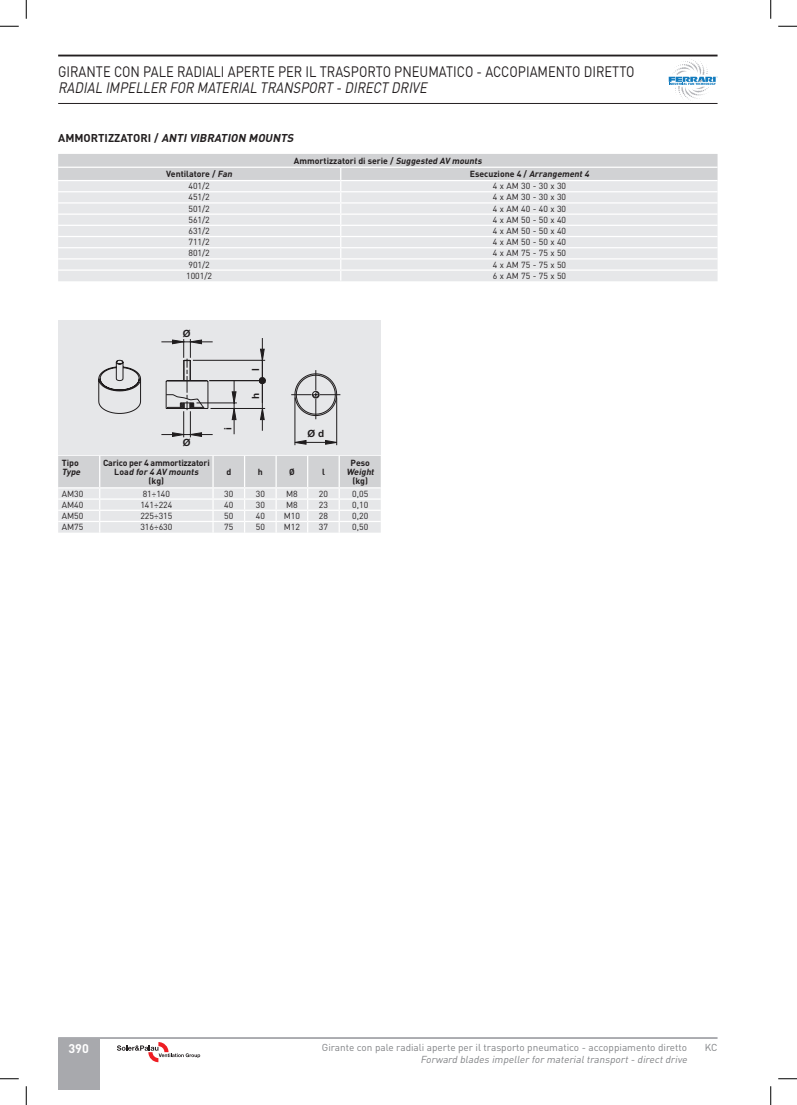
<style>
.page{position:relative;width:797px;height:1105px;background:#fff}
.page>*{position:absolute;margin:0;border:0;box-sizing:border-box;transform-origin:0 0}
.t1{font:15px "DIN";color:#231f20;scale:.86 1}
.t2{font:italic 15px "DIN";color:#231f20;scale:.86 1}
.t3{font:700 12.5px "DIN";color:#fff}
.t4{font:italic 700 11.25px "DIN";color:#231f20}
.t5{font:10px "DIN";color:#808285}
.t6{font:italic 10px "DIN";color:#808285}
.t7{font:700 10px "Arial";color:#231f20}
.t8{font:8.75px "DIN";color:#231f20}
.t9{font:700 8.75px "DIN";color:#231f20}
.t10{font:700 8.75px/9.4px "DIN";letter-spacing:-.02em;color:#231f20;text-align:center}
.t11{font:italic 700 8.75px "DIN";color:#231f20}
.s1{font-style:normal}
.s2{font-style:italic}
</style>
<div class="page">
<hr style="left:58px;top:1037px;width:659px;height:2px;background:#a8a9ad">
<hr style="left:58px;top:55px;width:659px;height:1px;background:#231f20">
<hr style="left:58px;top:103px;width:659px;height:1px;background:#231f20">
<svg style="left:668px;top:59px;width:49px;height:42px"></svg>
<svg style="left:117px;top:1042px;width:83px;height:20px"></svg>
<svg style="left:58px;top:154px;width:659px;height:127px"></svg>
<svg style="left:58px;top:456px;width:323px;height:77px"></svg>
<hr style="left:99px;top:456px;width:1px;height:31px;background:#fff">
<hr style="left:212px;top:456px;width:2px;height:31px;background:#fff">
<hr style="left:244px;top:456px;width:1px;height:31px;background:#fff">
<hr style="left:275px;top:456px;width:2px;height:31px;background:#fff">
<hr style="left:307px;top:456px;width:1px;height:31px;background:#fff">
<hr style="left:338px;top:456px;width:2px;height:31px;background:#fff">
<div style="left:58px;top:320px;width:323px;height:134px;background:#e6e7e9"></div>
<svg style="left:98px;top:360px;width:43px;height:54px"></svg>
<hr style="left:295px;top:397px;width:1px;height:48px;background:#231f20">
<hr style="left:336px;top:397px;width:1px;height:48px;background:#231f20">
<svg style="left:161px;top:338px;width:179px;height:106px"></svg>
<div style="left:58px;top:1038px;width:41px;height:51px;background:#a8a9ad"></div>
<svg style="left:0;top:25px;width:19px;height:2px"></svg>
<svg style="left:778px;top:25px;width:19px;height:2px"></svg>
<svg style="left:0;top:1078px;width:19px;height:1px"></svg>
<svg style="left:778px;top:1078px;width:19px;height:1px"></svg>
<svg style="left:25px;top:0;width:2px;height:19px"></svg>
<svg style="left:25px;top:1086px;width:2px;height:19px"></svg>
<svg style="left:770px;top:0;width:1px;height:19px"></svg>
<svg style="left:770px;top:1086px;width:1px;height:19px"></svg>
<h1 class="t1" style="left:58px;top:62px;width:671px">GIRANTE CON PALE RADIALI APERTE PER IL TRASPORTO PNEUMATICO - ACCOPIAMENTO DIRETTO</h1>
<h1 class="t2" style="left:58px;top:79px;width:434px">RADIAL IMPELLER FOR MATERIAL TRANSPORT -DIRECT DRIVE</h1>
<p class="t4" style="left:58px;top:130px;width:239px"><span class="s1">A M M O R T I Z ZAT O R I /</span> ANTIVIBRATION MOUNTS</p>
<p class="t9" style="left:294px;top:155px;width:191px">Ammortizzatori di serie / <span class="s2">Suggested AV mounts</span></p>
<p class="t9" style="left:166px;top:168px;width:69px">Ventilatore / <span class="s2">Fan</span></p>
<p class="t9" style="left:470px;top:168px;width:123px">Es e c u z i o n e 4 / <span class="s2">Arrangement4</span></p>
<p class="t8" style="left:188px;top:181px;width:23px">401/2</p>
<p class="t8" style="left:493px;top:181px;width:75px">4 x AM 30 - 30 x 30</p>
<p class="t8" style="left:188px;top:192px;width:23px">451/2</p>
<p class="t8" style="left:493px;top:192px;width:75px">4 x AM 30 - 30 x 30</p>
<p class="t8" style="left:188px;top:203px;width:23px">501/2</p>
<p class="t8" style="left:493px;top:203px;width:75px">4 x AM 40 - 40 x 30</p>
<p class="t8" style="left:188px;top:214px;width:23px">561/2</p>
<p class="t8" style="left:493px;top:214px;width:75px">4 x AM 50 - 50 x 40</p>
<p class="t8" style="left:188px;top:225px;width:23px">631/2</p>
<p class="t8" style="left:493px;top:225px;width:75px">4 x AM 50 - 50 x 40</p>
<p class="t8" style="left:188px;top:237px;width:23px">711/2</p>
<p class="t8" style="left:493px;top:237px;width:75px">4 x AM 50 - 50 x 40</p>
<p class="t8" style="left:188px;top:248px;width:23px">801/2</p>
<p class="t8" style="left:493px;top:248px;width:75px">4 x AM 75 - 75 x 50</p>
<p class="t8" style="left:188px;top:259px;width:23px">901/2</p>
<p class="t8" style="left:493px;top:259px;width:75px">4 x AM 75 - 75 x 50</p>
<p class="t8" style="left:186px;top:270px;width:27px">1001/2</p>
<p class="t8" style="left:493px;top:270px;width:75px">6 x AM 75 - 75 x 50</p>
<p class="t7" style="left:183px;top:327px;width:9px">Ø</p>
<p class="t7" style="left:183px;top:435px;width:9px">Ø</p>
<p class="t7" style="left:221px;top:430px;width:4px;rotate:-90deg">i</p>
<p class="t7" style="left:249px;top:371px;width:4px;rotate:-90deg">l</p>
<p class="t7" style="left:249px;top:399px;width:8px;rotate:-90deg">h</p>
<p class="t7" style="left:307px;top:427px;width:18px">Ø d</p>
<p class="t9" style="left:62px;top:457px;width:19px">Tipo</p>
<p class="t11" style="left:62px;top:466px;width:22px">Type</p>
<p class="t10" style="left:103px;top:457px;width:108px">Carico per 4 ammortizzatori<br>L o a <span class="s2">d for 4 AV mounts<br></span>(kg)</p>
<p class="t9" style="left:226px;top:466px;width:6px">d</p>
<p class="t9" style="left:258px;top:466px;width:6px">h</p>
<p class="t9" style="left:289px;top:466px;width:7px">Ø</p>
<p class="t9" style="left:322px;top:466px;width:4px">l</p>
<p class="t9" style="left:350px;top:457px;width:21px">Peso</p>
<p class="t11" style="left:346px;top:466px;width:31px">Weight</p>
<p class="t9" style="left:352px;top:475px;width:17px">(kg)</p>
<p class="t8" style="left:62px;top:488px;width:23px">AM30</p>
<p class="t8" style="left:143px;top:488px;width:29px">81÷140</p>
<p class="t8" style="left:224px;top:488px;width:11px">30</p>
<p class="t8" style="left:256px;top:488px;width:11px">30</p>
<p class="t8" style="left:286px;top:488px;width:13px">M8</p>
<p class="t8" style="left:319px;top:488px;width:11px">20</p>
<p class="t8" style="left:352px;top:488px;width:18px">0,05</p>
<p class="t8" style="left:62px;top:499px;width:23px">AM40</p>
<p class="t8" style="left:140px;top:499px;width:33px">141÷224</p>
<p class="t8" style="left:224px;top:499px;width:11px">40</p>
<p class="t8" style="left:256px;top:499px;width:11px">30</p>
<p class="t8" style="left:286px;top:499px;width:13px">M8</p>
<p class="t8" style="left:319px;top:499px;width:11px">23</p>
<p class="t8" style="left:352px;top:499px;width:18px">0,10</p>
<p class="t8" style="left:62px;top:510px;width:23px">AM50</p>
<p class="t8" style="left:140px;top:510px;width:33px">225÷315</p>
<p class="t8" style="left:224px;top:510px;width:11px">50</p>
<p class="t8" style="left:256px;top:510px;width:11px">40</p>
<p class="t8" style="left:284px;top:510px;width:18px">M10</p>
<p class="t8" style="left:319px;top:510px;width:11px">28</p>
<p class="t8" style="left:352px;top:510px;width:18px">0,20</p>
<p class="t8" style="left:62px;top:521px;width:23px">AM75</p>
<p class="t8" style="left:140px;top:521px;width:33px">316÷630</p>
<p class="t8" style="left:224px;top:521px;width:11px">75</p>
<p class="t8" style="left:256px;top:521px;width:11px">50</p>
<p class="t8" style="left:284px;top:521px;width:18px">M12</p>
<p class="t8" style="left:319px;top:521px;width:11px">37</p>
<p class="t8" style="left:352px;top:521px;width:18px">0,50</p>
<h2 class="t3" style="left:68px;top:1040px;width:22px">390</h2>
<p class="t5" style="left:322px;top:1041px;width:367px">Girante con pale radiali aperte per il trasporto pneumatico - accoppiamento diretto</p>
<p class="t5" style="left:704px;top:1041px;width:14px">KC</p>
<p class="t6" style="left:420px;top:1053px;width:270px">Forward blades impeller for materialtransport- directdrive</p>
</div>
